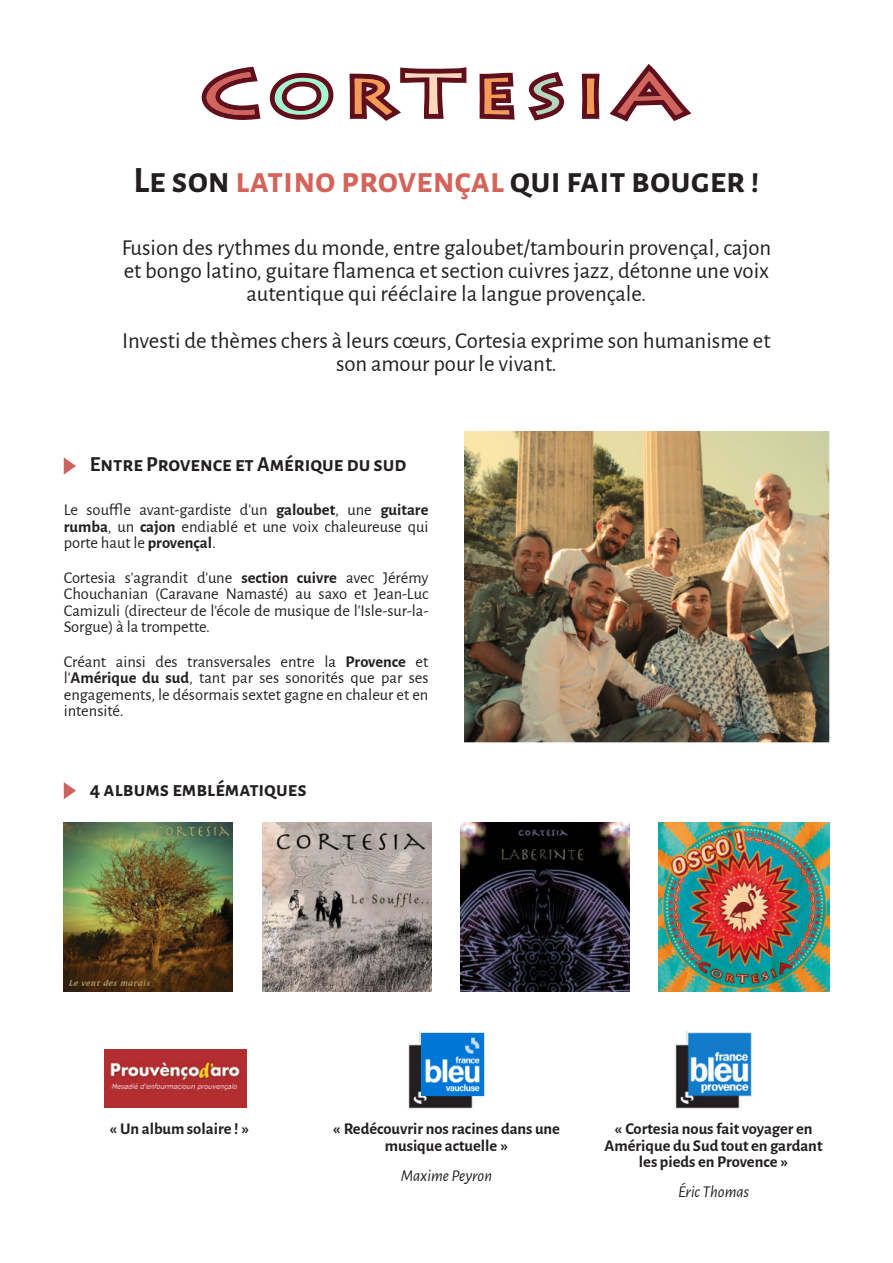
<style>
.page{position:relative;width:893px;height:1263px;background:#fff}
.page>*{position:absolute;margin:0;border:0;box-sizing:border-box;transform-origin:0 0}
.t1{font:700 36.45px "Alegreya Sans SC";color:#231f20}
.t2{font:22.8px/22.8px "Alegreya Sans";color:#231f20;text-align:center}
.t3{font:700 21px "Alegreya Sans SC";color:#231f20}
.t4{font:16.5px/16.5px "Alegreya Sans";color:#231f20;text-align:justify}
.t5{font:700 16.5px/16.5px "Alegreya Sans";color:#231f20;text-align:center}
.t6{font:italic 16.5px "Alegreya Sans";color:#231f20}
.s1{color:#d4635a}
.s2{font-weight:700}
</style>
<div class="page">
<img style="left:464px;top:431px;width:365px;height:311px">
<svg style="left:64px;top:457px;width:12px;height:18px"></svg>
<svg style="left:610px;top:64px;width:81px;height:58px"></svg>
<svg style="left:582px;top:74px;width:18px;height:45px"></svg>
<svg style="left:528px;top:72px;width:36px;height:48px"></svg>
<svg style="left:480px;top:73px;width:35px;height:47px;background:#9d564c"></svg>
<svg style="left:350px;top:67px;width:116px;height:54px"></svg>
<svg style="left:270px;top:73px;width:63px;height:47px"></svg>
<svg style="left:202px;top:67px;width:58px;height:53px"></svg>
<img style="left:659px;top:823px;width:170px;height:168px">
<img style="left:64px;top:823px;width:169px;height:168px">
<img style="left:262px;top:823px;width:169px;height:168px">
<img style="left:461px;top:823px;width:168px;height:168px">
<svg style="left:64px;top:782px;width:12px;height:17px"></svg>
<img style="left:104px;top:1049px;width:142px;height:58px">
<img style="left:408px;top:1031px;width:78px;height:78px">
<img style="left:421px;top:1033px;width:63px;height:63px">
<img style="left:675px;top:1031px;width:78px;height:78px">
<h1 class="t1" style="left:134px;top:163px;width:627px">Le son <span class="s1">latino provençal</span> qui fait bouger !</h1>
<h2 class="t2" style="left:122px;top:237px;width:651px">Fusion des rythmes du monde, entre galoubet/tambourin provençal, cajon et bongo latino, guitare flamenca et section cuivres jazz, détonne une voix autentique qui rééclaire la langue provençale.</h2>
<h2 class="t2" style="left:122px;top:330px;width:650px">Investi de thèmes chers à leurs cœurs, Cortesia exprime son humanisme et son amour pour le vivant.</h2>
<p class="t3" style="left:90px;top:454px;width:318px">Entre Provence et Amérique du sud</p>
<p class="t4" style="left:64px;top:502px;width:366px">Le souffle avant-gardiste d'un <span class="s2">galoubet</span>, une <span class="s2">guitare rumba</span>, un <span class="s2">cajon</span> endiablé et une voix chaleureuse qui porte haut le <span class="s2">provençal</span>.</p>
<p class="t4" style="left:64px;top:569px;width:366px">Cortesia s'agrandit d'une <span class="s2">section cuivre</span> avec Jérémy Chouchanian (Caravane Namasté) au saxo et Jean-Luc Camizuli (directeur de l'école de musique de l'Isle-sur-la-Sorgue) à la trompette.</p>
<p class="t4" style="left:64px;top:653px;width:366px">Créant ainsi des transversales entre la <span class="s2">Provence</span> et l’<span class="s2">Amérique du sud</span>, tant par ses sonorités que par ses engagements, le désormais sextet gagne en chaleur et en intensité.</p>
<p class="t3" style="left:90px;top:779px;width:218px">4 albums emblématiques</p>
<p class="t5" style="left:109px;top:1121px;width:141px">« Un album solaire ! »</p>
<p class="t5" style="left:333px;top:1121px;width:229px">« Redécouvrir nos racines dans une musique actuelle »</p>
<p class="t6" style="left:401px;top:1167px;width:93px">Maxime Peyron</p>
<p class="t5" style="left:605px;top:1121px;width:219px">« Cortesia nous fait voyager en<br>Amérique du Sud tout en gardant les pieds en Provence »</p>
<p class="t6" style="left:678px;top:1184px;width:72px">Éric Thomas</p>
</div>
